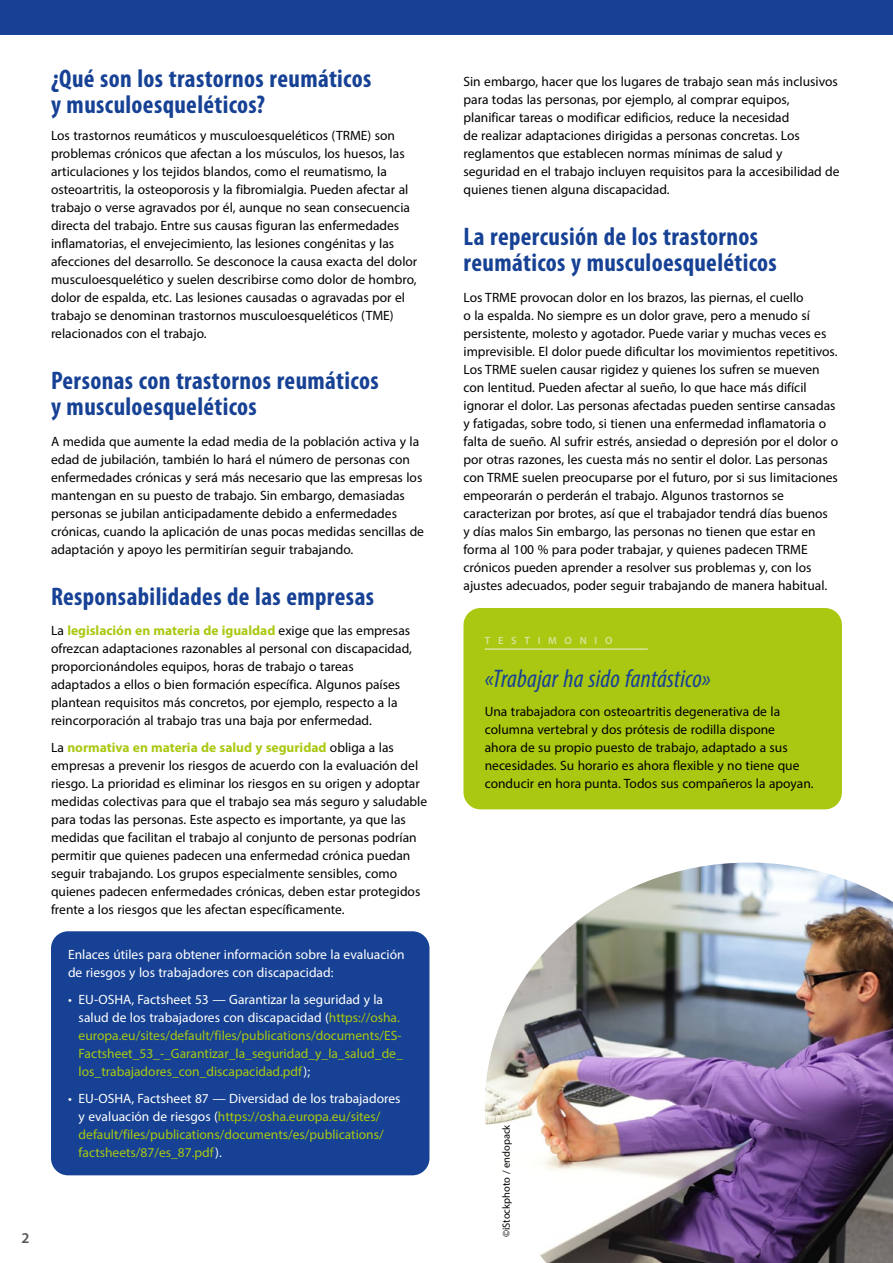
<style>
.page{position:relative;width:893px;height:1263px;background:#fff}
.page>*{position:absolute;margin:0;border:0;box-sizing:border-box;transform-origin:0 0}
.t1{font:700 condensed 25.5px/25.5px "Myriad Pro";letter-spacing:.015em;color:#164194}
.t2{font:italic condensed 25.5px "Myriad Pro";letter-spacing:.005em;color:#164194}
.t3{font:600 15px "Myriad Pro";color:#575756}
.t4{font:13.5px/18px "Myriad Pro";color:#000}
.t5{font:13.5px/18px "Myriad Pro";color:#aac811}
.t6{font:13.5px/18px "Myriad Pro";color:#fff}
.t7{font:10.5px "Myriad Pro";color:#000}
.t8{font:600 10.5px "Myriad Pro";letter-spacing:.735em;color:#d8e39b}
.s1{font-weight:700;color:#aac811}
.s2{color:#fff}
</style>
<div class="page">
<img style="left:485px;top:862px;width:408px;height:401px">
<div style="left:463px;top:608px;width:379px;height:201px;background:#aac811;border-radius:17px"></div>
<hr style="left:485px;top:648px;width:163px;height:2px;background:#d8e39b">
<div style="left:51px;top:931px;width:378px;height:244px;background:#164194;border-radius:17px"></div>
<div style="left:0;top:0;width:893px;height:35px;background:#164194"></div>
<h1 class="t1" style="left:51px;top:65px;width:322px">¿Qué son los trastornos reumáticos y musculoesqueléticos?</h1>
<p class="t4" style="left:51px;top:126px;width:368px">Los trastornos reumáticos y musculoesqueléticos (TRME) son problemas crónicos que afectan a los músculos, los huesos, las articulaciones y los tejidos blandos, como el reumatismo, la osteoartritis, la osteoporosis y la fibromialgia. Pueden afectar al trabajo o verse agravados por él, aunque no sean consecuencia directa del trabajo. Entre sus causas figuran las enfermedades inflamatorias, el envejecimiento, las lesiones congénitas y las afecciones del desarrollo. Se desconoce la causa exacta del dolor musculoesquelético y suelen describirse como dolor de hombro, dolor de espalda, etc. Las lesiones causadas o agravadas por el trabajo se denominan trastornos musculoesqueléticos (TME) relacionados con el trabajo.</p>
<h1 class="t1" style="left:51px;top:367px;width:329px">Personas con trastornos reumáticos y musculoesqueléticos</h1>
<p class="t4" style="left:51px;top:432px;width:375px">A medida que aumente la edad media de la población activa y la edad de jubilación, también lo hará el número de personas con enfermedades crónicas y será más necesario que las empresas los mantengan en su puesto de trabajo. Sin embargo, demasiadas personas se jubilan anticipadamente debido a enfermedades crónicas, cuando la aplicación de unas pocas medidas sencillas de adaptación y apoyo les permitirían seguir trabajando.</p>
<h1 class="t1" style="left:51px;top:583px;width:325px">Responsabilidades de las empresas</h1>
<p class="t4" style="left:51px;top:621px;width:362px">La <span class="s1">legislación en materia de igualdad</span> exige que las empresas ofrezcan adaptaciones razonables al personal con discapacidad, proporcionándoles equipos, horas de trabajo o tareas adaptados a ellos o bien formación específica. Algunos países plantean requisitos más concretos, por ejemplo, respecto a la reincorporación al trabajo tras una baja por enfermedad.</p>
<p class="t4" style="left:51px;top:738px;width:378px">La <span class="s1">normativa en materia de salud y seguridad</span> obliga a las empresas a prevenir los riesgos de acuerdo con la evaluación del riesgo. La prioridad es eliminar los riesgos en su origen y adoptar medidas colectivas para que el trabajo sea más seguro y saludable para todas las personas. Este aspecto es importante, ya que las medidas que facilitan el trabajo al conjunto de personas podrían permitir que quienes padecen una enfermedad crónica puedan seguir trabajando. Los grupos especialmente sensibles, como quienes padecen enfermedades crónicas, deben estar protegidos frente a los riesgos que les afectan específicamente.</p>
<p class="t6" style="left:68px;top:945px;width:338px">Enlaces útiles para obtener información sobre la evaluación de riesgos y los trabajadores con discapacidad:</p>
<p class="t5" style="left:79px;top:990px;width:326px;text-indent:-11px"><span class="s2">• EU-OSHA, Factsheet 53 — Garantizar la seguridad y la salud de los trabajadores con discapacidad (</span>https://osha. europa.eu/sites/default/files/publications/documents/ES-Factsheet_53_-_Garantizar_la_seguridad_y_la_salud_de_ los_trabajadores_con_discapacidad.pdf<span class="s2">);</span></p>
<p class="t5" style="left:79px;top:1089px;width:323px;text-indent:-11px"><span class="s2">• EU-OSHA, Factsheet 87 — Diversidad de los trabajadores y evaluación de riesgos (</span>https://osha.europa.eu/sites/ default/files/publications/documents/es/publications/ factsheets/87/es_87.pdf<span class="s2">).</span></p>
<p class="t3" style="left:21px;top:1228px;width:10px">2</p>
<p class="t4" style="left:463px;top:72px;width:378px">Sin embargo, hacer que los lugares de trabajo sean más inclusivos para todas las personas, por ejemplo, al comprar equipos, planificar tareas o modificar edificios, reduce la necesidad<br>de realizar adaptaciones dirigidas a personas concretas. Los reglamentos que establecen normas mínimas de salud y seguridad en el trabajo incluyen requisitos para la accesibilidad de quienes tienen alguna discapacidad.</p>
<h1 class="t1" style="left:463px;top:223px;width:315px">La repercusión de los trastornos reumáticos y musculoesqueléticos</h1>
<p class="t4" style="left:463px;top:288px;width:376px">Los TRME provocan dolor en los brazos, las piernas, el cuello<br>o la espalda. No siempre es un dolor grave, pero a menudo sí persistente, molesto y agotador. Puede variar y muchas veces es imprevisible. El dolor puede dificultar los movimientos repetitivos.<br>Los TRME suelen causar rigidez y quienes los sufren se mueven con lentitud. Pueden afectar al sueño, lo que hace más difícil ignorar el dolor. Las personas afectadas pueden sentirse cansadas y fatigadas, sobre todo, si tienen una enfermedad inflamatoria o falta de sueño. Al sufrir estrés, ansiedad o depresión por el dolor o por otras razones, les cuesta más no sentir el dolor. Las personas con TRME suelen preocuparse por el futuro, por si sus limitaciones empeorarán o perderán el trabajo. Algunos trastornos se caracterizan por brotes, así que el trabajador tendrá días buenos<br>y días malos Sin embargo, las personas no tienen que estar en forma al 100 % para poder trabajar, y quienes padecen TRME crónicos pueden aprender a resolver sus problemas y, con los ajustes adecuados, poder seguir trabajando de manera habitual.</p>
<p class="t8" style="left:485px;top:634px;width:129px">TESTIMONIO</p>
<h1 class="t2" style="left:485px;top:663px;width:228px">«Trabajar ha sido fantástico»</h1>
<p class="t4" style="left:485px;top:702px;width:330px">Una trabajadora con osteoartritis degenerativa de la columna vertebral y dos prótesis de rodilla dispone<br>ahora de su propio puesto de trabajo, adaptado a sus necesidades. Su horario es ahora flexible y no tiene que conducir en hora punta. Todos sus compañeros la apoyan.</p>
<p class="t7" style="left:500px;top:1237px;width:114px;rotate:-90deg">©iStockphoto / endopack</p>
</div>
